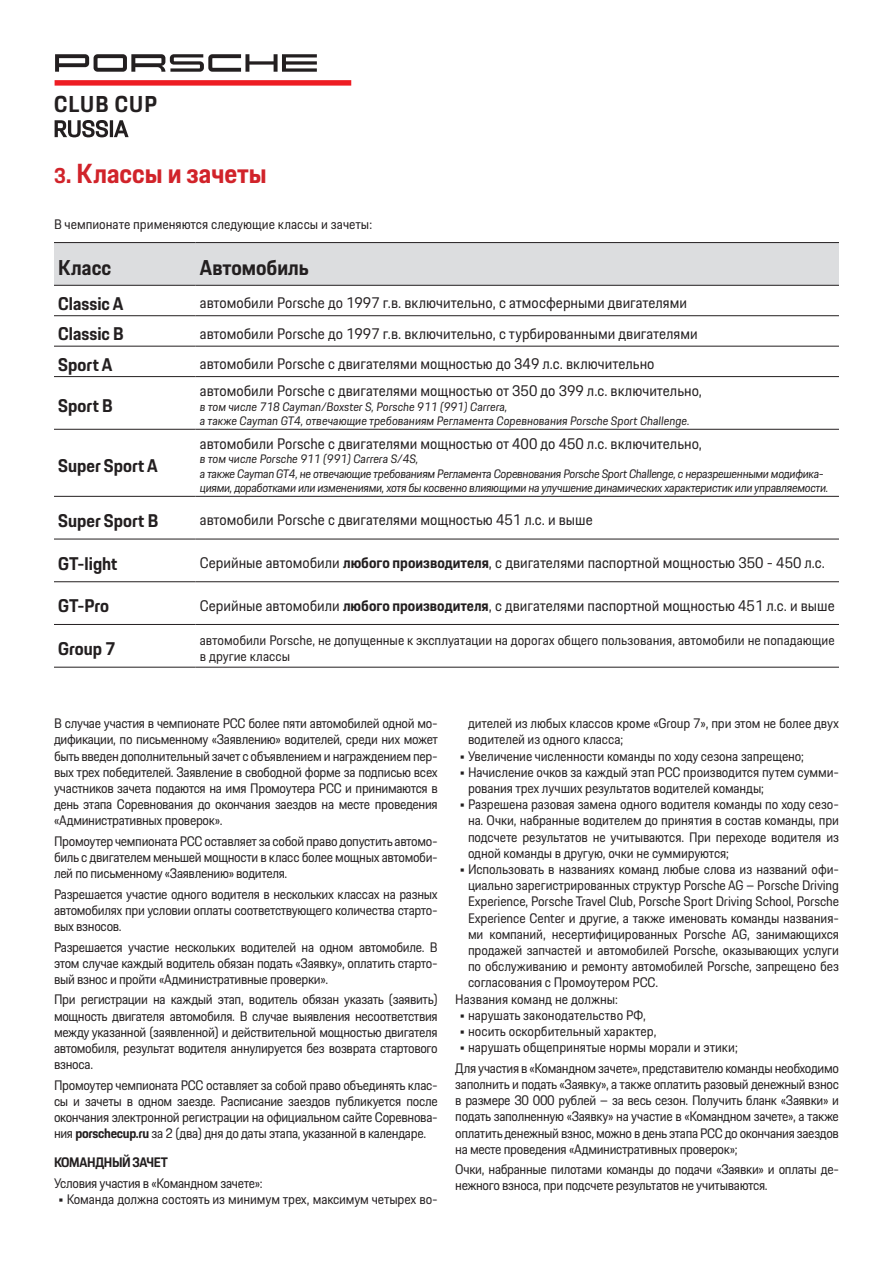
<style>
.page{position:relative;width:893px;height:1263px;background:#fff}
.page>*{position:absolute;margin:0;border:0;box-sizing:border-box;transform-origin:0 0}
.t1{font:700 27px "Porsche Next";color:#d1232a}
.t2{font:700 22.5px "Porsche Next";letter-spacing:.05em;color:#231f20}
.t3{font:700 21px "Porsche Next";color:#231f20}
.t4{font:700 18px "Porsche Next";color:#231f20}
.t5{font:15px "Porsche Next";color:#231f20}
.маркированный_список{font:13.5px/16.2px "Porsche Next";letter-spacing:-.01em;color:#231f20;text-align:justify}
.t6{font:700 13.5px "Porsche Next";letter-spacing:-.025em;color:#231f20}
.t7{font:italic 12px/14.4px "Porsche Next";letter-spacing:-.02em;color:#231f20}
.t8{font:italic 12px/14.4px "Porsche Next";color:#231f20}
.s1{font-size:21px}
.s2{font-weight:700}
</style>
<div class="page">
<div style="left:54px;top:243px;width:785px;height:42px;background:#dcdddf"></div>
<hr style="left:196px;top:242px;width:643px;height:1px;background:#231f20">
<hr style="left:196px;top:285px;width:643px;height:1px;background:#231f20">
<hr style="left:196px;top:315px;width:643px;height:1px;background:#231f20">
<hr style="left:196px;top:346px;width:643px;height:1px;background:#231f20">
<hr style="left:196px;top:376px;width:643px;height:1px;background:#231f20">
<hr style="left:196px;top:429px;width:643px;height:1px;background:#231f20">
<hr style="left:196px;top:496px;width:643px;height:1px;background:#231f20">
<hr style="left:196px;top:539px;width:643px;height:1px;background:#231f20">
<hr style="left:196px;top:581px;width:643px;height:1px;background:#231f20">
<hr style="left:196px;top:624px;width:643px;height:1px;background:#231f20">
<hr style="left:196px;top:667px;width:643px;height:1px;background:#231f20">
<hr style="left:54px;top:242px;width:142px;height:1px;background:#231f20">
<hr style="left:54px;top:285px;width:142px;height:1px;background:#231f20">
<hr style="left:54px;top:315px;width:142px;height:1px;background:#231f20">
<hr style="left:54px;top:346px;width:142px;height:1px;background:#231f20">
<hr style="left:54px;top:376px;width:142px;height:1px;background:#231f20">
<hr style="left:54px;top:429px;width:142px;height:1px;background:#231f20">
<hr style="left:54px;top:496px;width:142px;height:1px;background:#231f20">
<hr style="left:54px;top:539px;width:142px;height:1px;background:#231f20">
<hr style="left:54px;top:581px;width:142px;height:1px;background:#231f20">
<hr style="left:54px;top:624px;width:142px;height:1px;background:#231f20">
<hr style="left:54px;top:667px;width:142px;height:1px;background:#231f20">
<svg style="left:55px;top:54px;width:262px;height:18px"></svg>
<div style="left:55px;top:80px;width:296px;height:6px;background:#ee1d23"></div>
<svg style="left:55px;top:120px;width:74px;height:17px"></svg>
<p class="t2" style="left:54px;top:89px;width:104px">CLUB CUP</p>
<p class="t1" style="left:54px;top:155px;width:214px"><span class="s1">3</span>. Классы и зачеты</p>
<p class="маркированный_список" style="left:54px;top:217px;width:320px">В чемпионате применяются следующие классы и зачеты:</p>
<p class="t3" style="left:58px;top:253px;width:55px">Класс</p>
<p class="t3" style="left:200px;top:253px;width:110px">Автомобиль</p>
<p class="t4" style="left:58px;top:291px;width:67px">Classic A</p>
<p class="t5" style="left:200px;top:293px;width:489px">автомобили Porsche до 1997 г.в. включительно, с атмосферными двигателями</p>
<p class="t4" style="left:58px;top:322px;width:67px">Classic B</p>
<p class="t5" style="left:200px;top:323px;width:499px">автомобили Porsche до 1997 г.в. включительно, с турбированными двигателями</p>
<p class="t4" style="left:58px;top:352px;width:56px">Sport A</p>
<p class="t5" style="left:200px;top:354px;width:456px">автомобили Porsche с двигателями мощностью до 349 л.с. включительно</p>
<p class="t4" style="left:58px;top:394px;width:56px">Sport B</p>
<p class="t5" style="left:200px;top:381px;width:504px">автомобили Porsche с двигателями мощностью от 350 до 399 л.с. включительно,</p>
<p class="t8" style="left:200px;top:399px;width:491px">в том числе 718 Cayman/Boxster S, Porsche 911 (991) Carrera,<br>а также Cayman GT4, отвечающие требованиям Регламента Соревнования Porsche Sport Challenge.</p>
<p class="t4" style="left:58px;top:454px;width:101px">Super Sport A</p>
<p class="t5" style="left:200px;top:433px;width:504px">автомобили Porsche с двигателями мощностью от 400 до 450 л.с. включительно,</p>
<p class="t7" style="left:200px;top:452px;width:630px">в том числе Porsche 911 (991) Carrera S/4S,<br>а также Cayman GT4, не отвечающие требованиям Регламента Соревнования Porsche Sport Challenge, с неразрешенными модифика&shy;циями, доработками или изменениями, хотя бы косвенно влияющими на улучшение динамических характеристик или управляемости.</p>
<p class="t4" style="left:58px;top:508px;width:101px">Super Sport B</p>
<p class="t5" style="left:200px;top:510px;width:394px">автомобили Porsche с двигателями мощностью 451 л.с. и выше</p>
<p class="t4" style="left:58px;top:551px;width:61px">GT-light</p>
<p class="t5" style="left:200px;top:553px;width:627px">Серийные автомобили <span class="s2">любого производителя</span>, с двигателями паспортной мощностью 350 - 450 л.с.</p>
<p class="t4" style="left:58px;top:594px;width:52px">GT-Pro</p>
<p class="t5" style="left:200px;top:595px;width:636px">Серийные автомобили <span class="s2">любого производителя</span>, с двигателями паспортной мощностью 451 л.с. и выше</p>
<p class="t4" style="left:58px;top:637px;width:59px">Group 7</p>
<p class="маркированный_список" style="left:200px;top:632px;width:636px">автомобили Porsche, не допущенные к эксплуатации на дорогах общего пользования, автомобили не попадающие в другие классы</p>
<p class="маркированный_список" style="left:54px;top:715px;width:385px">В случае участия в чемпионате PCC более пяти автомобилей одной мо&shy;дификации, по письменному «Заявлению» водителей, среди них может быть введен дополнительный зачет с объявлением и награждением пер&shy;вых трех победителей. Заявление в свободной форме за подписью всех участников зачета подаются на имя Промоутера PCC и принимаются в день этапа Соревнования до окончания заездов на месте проведения «Административных проверок».</p>
<p class="маркированный_список" style="left:54px;top:833px;width:385px">Промоутер чемпионата PCC оставляет за собой право допустить автомо&shy;биль с двигателем меньшей мощности в класс более мощных автомоби&shy;лей по письменному «Заявлению» водителя.</p>
<p class="маркированный_список" style="left:54px;top:886px;width:385px">Разрешается участие одного водителя в нескольких классах на разных автомобилях при условии оплаты соответствующего количества старто&shy;вых взносов.</p>
<p class="маркированный_список" style="left:54px;top:939px;width:385px">Разрешается участие нескольких водителей на одном автомобиле. В этом случае каждый водитель обязан подать «Заявку», оплатить старто&shy;вый взнос и пройти «Административные проверки».</p>
<p class="маркированный_список" style="left:54px;top:991px;width:385px">При регистрации на каждый этап, водитель обязан указать (заявить) мощность двигателя автомобиля. В случае выявления несоответствия между указанной (заявленной) и действительной мощностью двигателя автомобиля, результат водителя аннулируется без возврата стартового взноса.</p>
<p class="маркированный_список" style="left:54px;top:1077px;width:385px">Промоутер чемпионата PCC оставляет за собой право объединять клас&shy;сы и зачеты в одном заезде. Расписание заездов публикуется после окончания электронной регистрации на официальном сайте Соревнова&shy;ния <span class="s2">porschecup.ru</span> за 2 (два) дня до даты этапа, указанной в календаре.</p>
<p class="t6" style="left:54px;top:1153px;width:116px">КОМАНДНЫЙ ЗАЧЕТ</p>
<p class="маркированный_список" style="left:54px;top:1175px;width:210px">Условия участия в «Командном зачете»:</p>
<p class="маркированный_список" style="left:58px;top:1191px;width:381px">• Команда должна состоять из минимум трех, максимум четырех во-</p>
<p class="маркированный_список" style="left:468px;top:715px;width:372px">дителей из любых классов кроме «Group 7», при этом не более двух водителей из одного класса;</p>
<p class="маркированный_список" style="left:459px;top:748px;width:346px">• Увеличение численности команды по ходу сезона запрещено;</p>
<p class="маркированный_список" style="left:468px;top:764px;width:372px;text-indent:-9px">• Начисление очков за каждый этап PCC производится путем сумми&shy;рования трех лучших результатов водителей команды;</p>
<p class="маркированный_список" style="left:468px;top:796px;width:372px;text-indent:-9px">• Разрешена разовая замена одного водителя команды по ходу сезо&shy;на. Очки, набранные водителем до принятия в состав команды, при подсчете результатов не учитываются. При переходе водителя из одной команды в другую, очки не суммируются;</p>
<p class="маркированный_список" style="left:468px;top:861px;width:372px;text-indent:-9px">• Использовать в названиях команд любые слова из названий офи&shy;циально зарегистрированных структур Porsche AG – Porsche Driving Experience, Porsche Travel Club, Porsche Sport Driving School, Porsche Experience Center и другие, а также именовать команды названия&shy;ми компаний, несертифицированных Porsche AG, занимающихся продажей запчастей и автомобилей Porsche, оказывающих услуги по обслуживанию и ремонту автомобилей Porsche, запрещено без согласования с Промоутером PCC.</p>
<p class="маркированный_список" style="left:455px;top:991px;width:164px">Названия команд не должны:</p>
<p class="маркированный_список" style="left:459px;top:1007px;width:188px">• нарушать законодательство РФ,</p>
<p class="маркированный_список" style="left:459px;top:1023px;width:198px">• носить оскорбительный характер,</p>
<p class="маркированный_список" style="left:459px;top:1039px;width:280px">• нарушать общепринятые нормы морали и этики;</p>
<p class="маркированный_список" style="left:455px;top:1060px;width:385px">Для участия в «Командном зачете», представителю команды необходимо заполнить и подать «Заявку», а также оплатить разовый денежный взнос в размере 30 000 рублей – за весь сезон. Получить бланк «Заявки» и подать заполненную «Заявку» на участие в «Командном зачете», а также оплатить денежный взнос, можно в день этапа PCC до окончания заездов на месте проведения «Административных проверок»;</p>
<p class="маркированный_список" style="left:455px;top:1161px;width:385px">Очки, набранные пилотами команды до подачи «Заявки» и оплаты де&shy;нежного взноса, при подсчете результатов не учитываются.</p>
</div>
